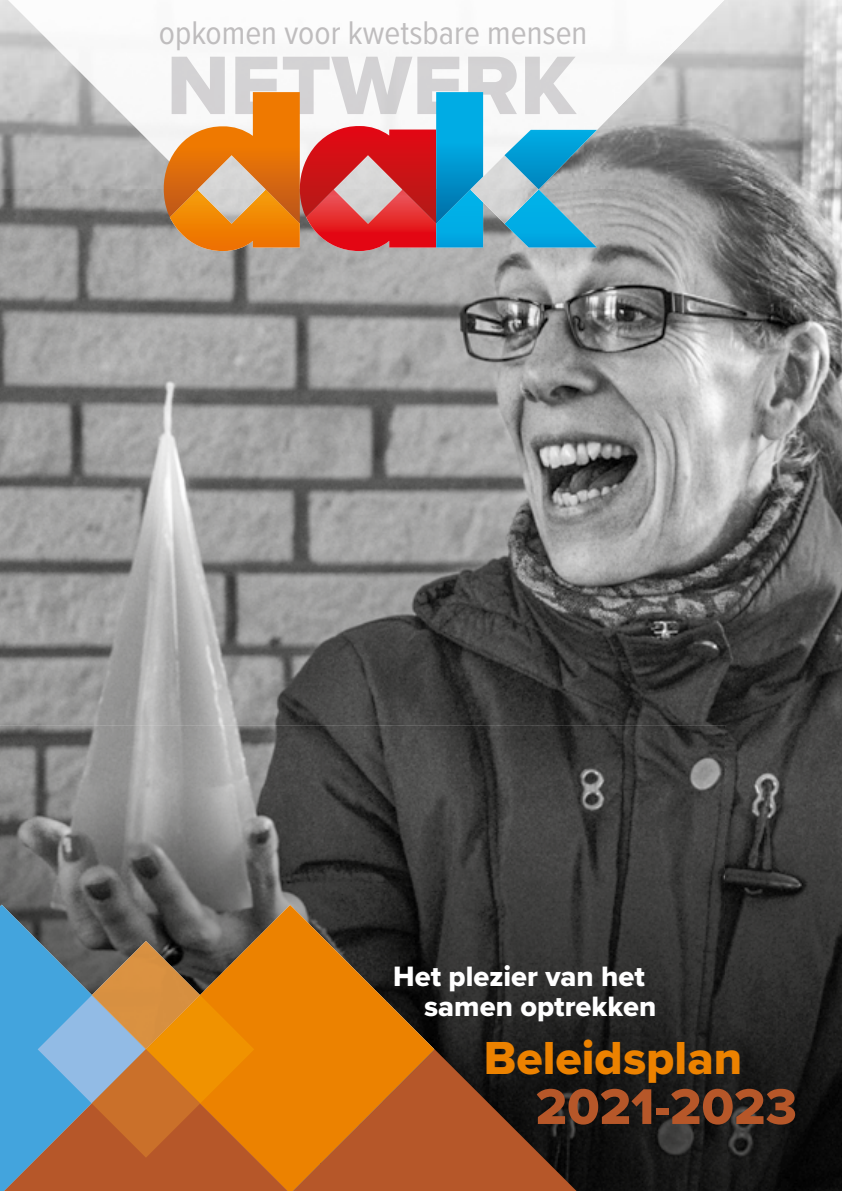
<style>
.page{position:relative;width:842px;height:1191px;background:#fff}
.page>*{position:absolute;margin:0;border:0;box-sizing:border-box;transform-origin:0 0}
.t1{font:52px "Proxima Nova Extrabld";color:#b65729}
.t2{font:48px "Proxima Nova Extrabld";color:#ec8200}
.t3{font:34px "Proxima Nova Cond";color:#bfbdbe}
.t4{font:29px/30px "Proxima Nova Extrabld";color:#fff}
</style>
<div class="page">
<img style="left:0;top:189px;width:842px;height:536px">
<img style="left:0;top:725px;width:726px;height:275px">
<img style="left:726px;top:725px;width:116px;height:466px">
<img style="left:434px;top:1000px;width:293px;height:191px">
<img style="left:0;top:0;width:842px;height:189px">
<img style="left:8px;top:0;width:716px;height:189px">
<img style="left:172px;top:57px;width:405px;height:57px">
<svg style="left:0;top:904px;width:146px;height:287px;background:#4c7e9b"></svg>
<svg style="left:0;top:1049px;width:2px;height:142px"></svg>
<svg style="left:146px;top:905px;width:288px;height:286px;background:#925b18"></svg>
<svg style="left:4px;top:1049px;width:284px;height:142px;background:#a4754f"></svg>
<svg style="left:293px;top:1049px;width:283px;height:142px;background:#9b5119"></svg>
<img style="left:92px;top:941px;width:108px;height:54px">
<svg style="left:38px;top:995px;width:216px;height:162px;background:#b58a58"></svg>
<img style="left:483px;top:189px;width:21px;height:35px">
<img style="left:483px;top:155px;width:21px;height:34px">
<svg style="left:164px;top:92px;width:319px;height:159px;background:#bf8670"></svg>
<svg style="left:504px;top:130px;width:93px;height:117px;background:#57acc9"></svg>
<p class="t3" style="left:159px;top:8px;width:430px">opkomen voor kwetsbare mensen</p>
<p class="t4" style="left:424px;top:961px;width:234px;text-indent:-31px">Het plezier van het samen optrekken</p>
<h2 class="t2" style="left:484px;top:1022px;width:260px">Beleidsplan</h2>
<h1 class="t1" style="left:536px;top:1067px;width:263px">2021-2023</h1>
</div>
